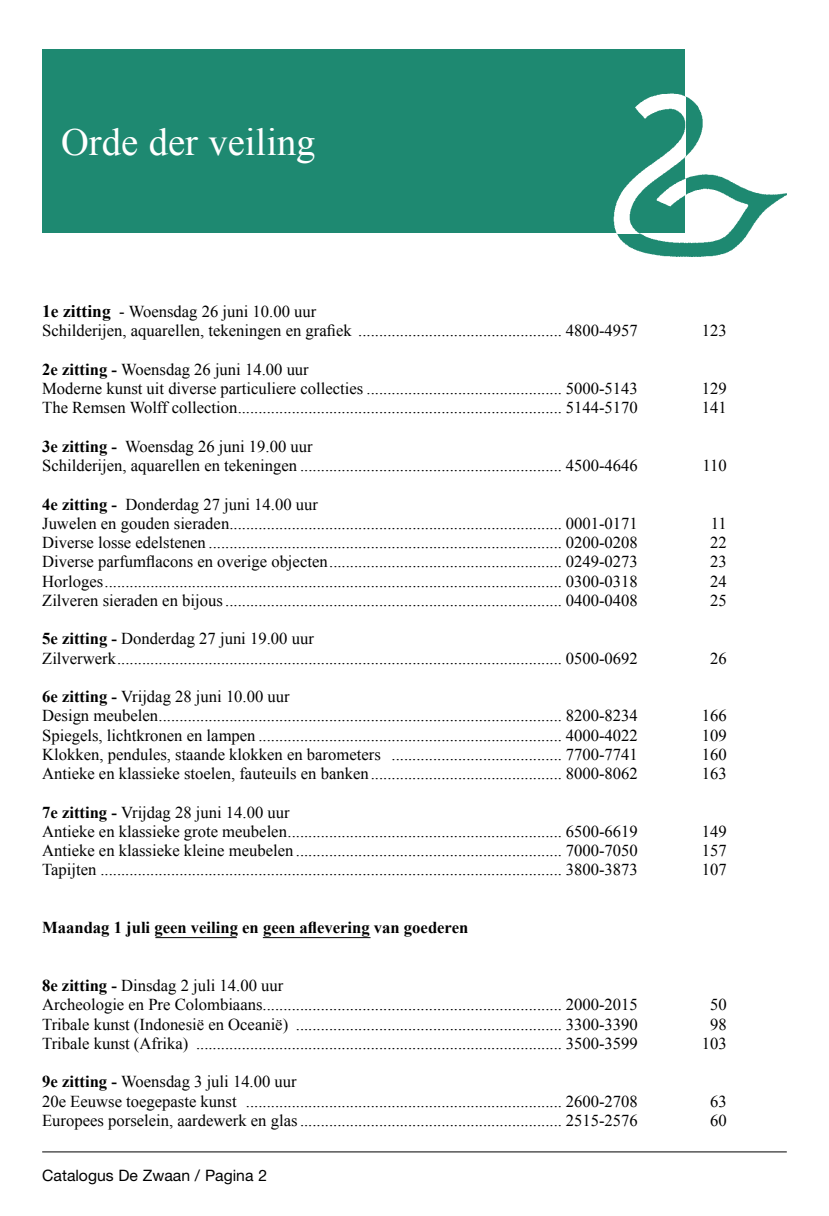
<style>
.page{position:relative;width:829px;height:1216px;background:#fff}
.page>*{position:absolute;margin:0;border:0;box-sizing:border-box;transform-origin:0 0}
.t1{font:38.5px "Times New Roman";color:#fff}
.t2{font:16.62px/19.2px "Times New Roman";color:#000}
.t3{font:700 16.62px "Times New Roman";color:#000}
.t4{font:15.75px "Helvetica Neue LT Std";color:#000}
.s1{font-weight:700;font-size:17.5px}
.s2{font-weight:700}
</style>
<div class="page">
<hr style="left:42px;top:1151px;width:744px;height:1px;background:#000">
<div style="left:42px;top:50px;width:643px;height:183px;background:#1e8971"></div>
<img style="left:616px;top:96px;width:170px;height:161px">
<img style="left:613px;top:93px;width:72px;height:140px">
<hr style="left:155px;top:937px;width:82px;height:1px;background:#000">
<hr style="left:263px;top:937px;width:107px;height:1px;background:#000">
<h1 class="t1" style="left:61px;top:116px;width:256px">Orde der veiling</h1>
<p class="t2" style="left:42px;top:301px;width:597px"><span class="s1">1e zitting</span> - Woensdag 26 juni 10.00 uur<br>Schilderijen, aquarellen, tekeningen en grafiek ................................................. 4800-4957</p>
<p class="t2" style="left:42px;top:359px;width:597px"><span class="s2">2e zitting -</span> Woensdag 26 juni 14.00 uur<br>Moderne kunst uit diverse particuliere collecties ............................................... 5000-5143</p>
<p class="t2" style="left:701px;top:321px;width:26px">123</p>
<p class="t2" style="left:701px;top:378px;width:26px">129</p>
<p class="t2" style="left:42px;top:398px;width:597px">The Remsen Wolff collection.............................................................................. 5144-5170</p>
<p class="t2" style="left:701px;top:398px;width:26px">141</p>
<p class="t2" style="left:42px;top:436px;width:597px"><span class="s2">3e zitting -</span> Woensdag 26 juni 19.00 uur<br>Schilderijen, aquarellen en tekeningen ............................................................... 4500-4646</p>
<p class="t2" style="left:702px;top:455px;width:26px">110</p>
<p class="t2" style="left:42px;top:494px;width:597px"><span class="s2">4e zitting -</span> Donderdag 27 juni 14.00 uur<br>Juwelen en gouden sieraden................................................................................ 0001-0171</p>
<p class="t2" style="left:710px;top:513px;width:18px">11</p>
<p class="t2" style="left:42px;top:532px;width:597px">Diverse losse edelstenen ..................................................................................... 0200-0208</p>
<p class="t2" style="left:710px;top:532px;width:18px">22</p>
<p class="t2" style="left:42px;top:552px;width:597px">Diverse parfumflacons en overige objecten........................................................ 0249-0273</p>
<p class="t2" style="left:710px;top:552px;width:18px">23</p>
<p class="t2" style="left:42px;top:571px;width:597px">Horloges.............................................................................................................. 0300-0318</p>
<p class="t2" style="left:710px;top:571px;width:18px">24</p>
<p class="t2" style="left:42px;top:590px;width:597px">Zilveren sieraden en bijous................................................................................. 0400-0408</p>
<p class="t2" style="left:710px;top:590px;width:18px">25</p>
<p class="t2" style="left:42px;top:629px;width:597px"><span class="s2">5e zitting -</span> Donderdag 27 juni 19.00 uur<br>Zilverwerk........................................................................................................... 0500-0692</p>
<p class="t2" style="left:710px;top:648px;width:18px">26</p>
<p class="t2" style="left:42px;top:686px;width:597px"><span class="s2">6e zitting -</span> Vrijdag 28 juni 10.00 uur<br>Design meubelen................................................................................................. 8200-8234</p>
<p class="t2" style="left:701px;top:706px;width:26px">166</p>
<p class="t2" style="left:42px;top:725px;width:597px">Spiegels, lichtkronen en lampen ......................................................................... 4000-4022</p>
<p class="t2" style="left:701px;top:725px;width:26px">109</p>
<p class="t2" style="left:42px;top:744px;width:597px">Klokken, pendules, staande klokken en barometers ......................................... 7700-7741</p>
<p class="t2" style="left:701px;top:744px;width:26px">160</p>
<p class="t2" style="left:42px;top:763px;width:597px">Antieke en klassieke stoelen, fauteuils en banken.............................................. 8000-8062</p>
<p class="t2" style="left:701px;top:763px;width:26px">163</p>
<p class="t2" style="left:42px;top:802px;width:597px"><span class="s2">7e zitting -</span> Vrijdag 28 juni 14.00 uur<br>Antieke en klassieke grote meubelen.................................................................. 6500-6619</p>
<p class="t2" style="left:701px;top:821px;width:26px">149</p>
<p class="t2" style="left:42px;top:840px;width:597px">Antieke en klassieke kleine meubelen ................................................................ 7000-7050</p>
<p class="t2" style="left:701px;top:840px;width:26px">157</p>
<p class="t2" style="left:42px;top:860px;width:597px">Tapijten ............................................................................................................... 3800-3873</p>
<p class="t2" style="left:701px;top:860px;width:26px">107</p>
<p class="t3" style="left:42px;top:916px;width:427px">Maandag 1 juli geen veiling en geen aflevering van goederen</p>
<p class="t2" style="left:42px;top:975px;width:597px"><span class="s2">8e zitting -</span> Dinsdag 2 juli 14.00 uur<br>Archeologie en Pre Colombiaans........................................................................ 2000-2015</p>
<p class="t2" style="left:710px;top:994px;width:18px">50</p>
<p class="t2" style="left:42px;top:1014px;width:597px">Tribale kunst (Indonesië en Oceanië) ................................................................ 3300-3390</p>
<p class="t2" style="left:710px;top:1014px;width:18px">98</p>
<p class="t2" style="left:42px;top:1033px;width:597px">Tribale kunst (Afrika) ........................................................................................ 3500-3599</p>
<p class="t2" style="left:701px;top:1033px;width:26px">103</p>
<p class="t2" style="left:42px;top:1071px;width:597px"><span class="s2">9e zitting -</span> Woensdag 3 juli 14.00 uur<br>20e Eeuwse toegepaste kunst ............................................................................ 2600-2708</p>
<p class="t2" style="left:710px;top:1091px;width:18px">63</p>
<p class="t2" style="left:42px;top:1110px;width:597px">Europees porselein, aardewerk en glas............................................................... 2515-2576</p>
<p class="t2" style="left:710px;top:1110px;width:18px">60</p>
<p class="t4" style="left:42px;top:1165px;width:226px">Catalogus De Zwaan / Pagina 2</p>
</div>
